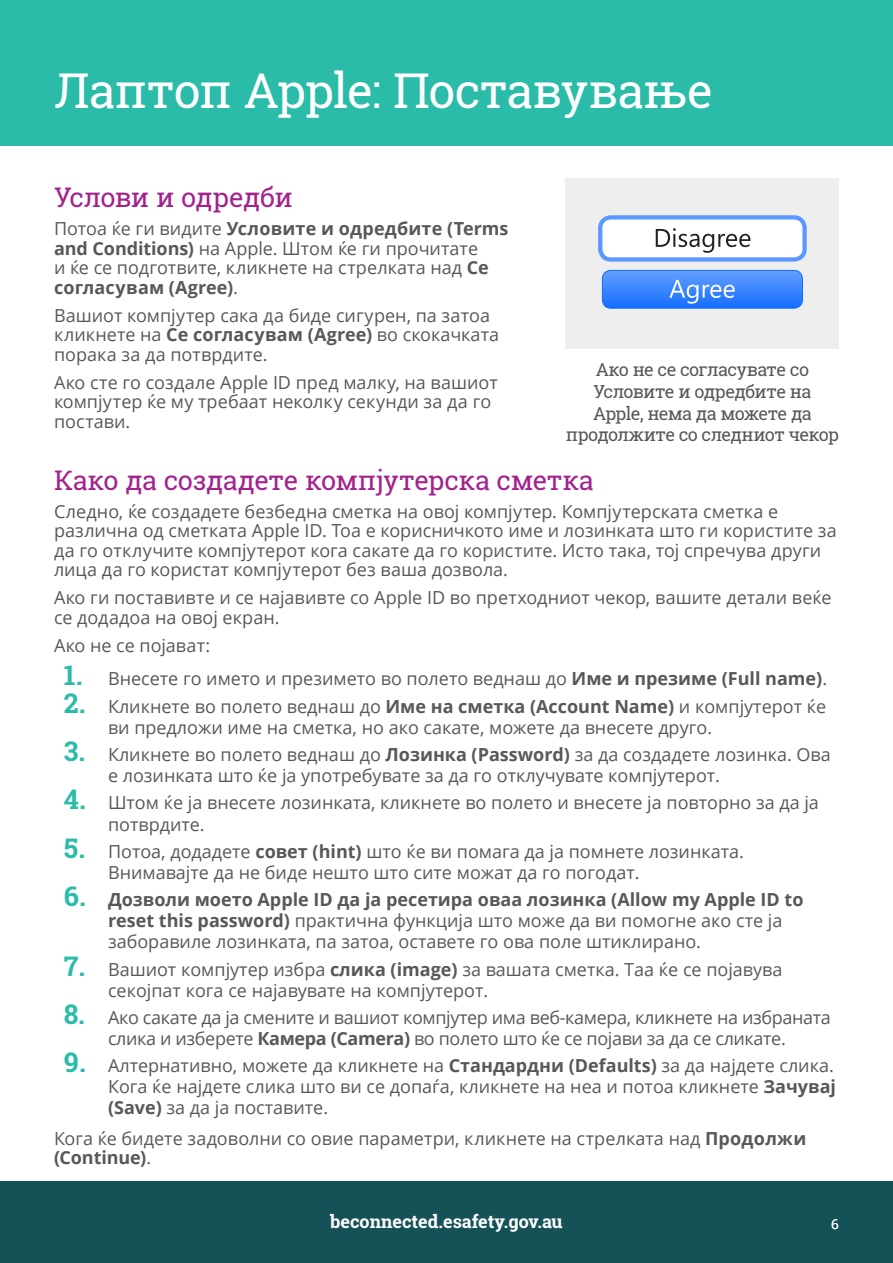
<style>
.page{position:relative;width:893px;height:1263px;background:#fff}
.page>*{position:absolute;margin:0;border:0;box-sizing:border-box;transform-origin:0 0}
.t1{font:48px "Roboto Slab";letter-spacing:-.015em;color:#fff}
.t2{font:27px "Roboto Slab";letter-spacing:-.015em;color:#a3228e}
.t3{font:18px/19.5px "Open Sans";color:#57585a}
.t4{font:18px/21px "Open Sans";letter-spacing:-.02em;color:#57585a;text-align:center}
.t5{font:18px/21.6px "Roboto Slab";letter-spacing:-.035em;color:#57585a;text-align:center}
.t6{font:700 18px "Roboto Slab";color:#fff}
.t7{font:13.5px "Open Sans";color:#fff}
.s1{font-weight:700}
.s2{font-family:"Roboto Slab";font-weight:700;font-size:27px;color:#2abca8}
</style>
<div class="page">
<div style="left:0;top:1181px;width:893px;height:82px;background:#155257"></div>
<div style="left:0;top:0;width:893px;height:145px;background:#2abca8"></div>
<div style="left:566px;top:179px;width:273px;height:170px;background:#eee"></div>
<div style="left:600px;top:217px;width:205px;height:42px;background:#fff;border-radius:11px"></div>
<div style="left:598px;top:215px;width:209px;height:47px;border:4px solid #5a98ff;border-radius:11px"></div>
<div style="left:602px;top:270px;width:201px;height:39px;border:1px solid #136cff;border-radius:9px"></div>
<svg style="left:656px;top:228px;width:94px;height:25px"></svg>
<svg style="left:602px;top:270px;width:200px;height:38px;background:#458bfe"></svg>
<h1 class="t1" style="left:54px;top:58px;width:660px">Лаптоп Apple: Поставување</h1>
<h2 class="t2" style="left:54px;top:179px;width:240px">Услови и одредби</h2>
<p class="t3" style="left:54px;top:218px;width:456px">Потоа ќе ги видите <span class="s1">Условите и одредбите (Terms and Conditions)</span> на Apple. Штом ќе ги прочитате<br>и ќе се подготвите, кликнете на стрелката над <span class="s1">Се согласувам (Agree)</span>.</p>
<p class="t3" style="left:54px;top:305px;width:447px">Вашиот компјутер сака да биде сигурен, па затоа кликнете на <span class="s1">Се согласувам (Agree)</span> во скокачката порака за да потврдите.</p>
<p class="t3" style="left:54px;top:372px;width:445px">Ако сте го создале Apple ID пред малку, на вашиот компјутер ќе му требаат неколку секунди за да го постави.</p>
<p class="t5" style="left:566px;top:359px;width:275px">Ако не се согласувате со<br>Условите и одредбите на<br>Apple, нема да можете да продолжите со следниот чекор</p>
<h2 class="t2" style="left:54px;top:461px;width:541px">Како да создадете компјутерска сметка</h2>
<p class="t3" style="left:54px;top:501px;width:784px">Следно, ќе создадете безбедна сметка на овој компјутер. Компјутерската сметка е различна од сметката Apple ID. Тоа е корисничкото име и лозинката што ги користите за да го отклучите компјутерот кога сакате да го користите. Исто така, тој спречува други лица да го користат компјутерот без ваша дозвола.</p>
<p class="t3" style="left:54px;top:587px;width:779px">Ако ги поставивте и се најавивте со Apple ID во претходниот чекор, вашите детали веќе се додадоа на овој екран.</p>
<p class="t3" style="left:54px;top:635px;width:158px">Ако не се појават:</p>
<p class="t3" style="left:64px;top:669px;width:765px"><span class="s2">1.</span> Внесете го името и презимето во полето веднаш до <span class="s1">Име и презиме (Full name)</span>.</p>
<p class="t3" style="left:108px;top:695px;width:720px;line-height:21px;text-indent:-44px"><span class="s2">2.</span> Кликнете во полето веднаш до <span class="s1">Име на сметка (Account Name)</span> и компјутерот ќе ви предложи име на сметка, но ако сакате, можете да внесете друго.</p>
<p class="t3" style="left:108px;top:744px;width:724px;line-height:21px;text-indent:-44px"><span class="s2">3.</span> Кликнете во полето веднаш до <span class="s1">Лозинка (Password)</span> за да создадете лозинка. Ова е лозинката што ќе ја употребувате за да го отклучувате компјутерот.</p>
<p class="t3" style="left:108px;top:792px;width:712px;line-height:21px;text-indent:-44px"><span class="s2">4.</span> Штом ќе ја внесете лозинката, кликнете во полето и внесете ја повторно за да ја потврдите.</p>
<p class="t3" style="left:108px;top:840px;width:637px;line-height:21px;text-indent:-44px"><span class="s2">5.</span> Потоа, додадете <span class="s1">совет (hint)</span> што ќе ви помага да ја помнете лозинката.<br>Внимавајте да не биде нешто што сите можат да го погодат.</p>
<p class="t3" style="left:108px;top:889px;width:697px;line-height:21px;text-indent:-44px"><span class="s2">6.</span> <span class="s1">Дозволи моето Apple ID да ја ресетира оваа лозинка (Allow my Apple ID to reset this password)</span> практична функција што може да ви помогне ако сте ја заборавиле лозинката, па затоа, оставете го ова поле штиклирано.</p>
<p class="t3" style="left:108px;top:958px;width:676px;line-height:21px;text-indent:-44px"><span class="s2">7.</span> Вашиот компјутер избра <span class="s1">слика (image)</span> за вашата сметка. Таа ќе се појавува секојпат кога се најавувате на компјутерот.</p>
<p class="t4" style="left:64px;top:1006px;width:768px"><span class="s2">8.</span> Ако сакате да ја смените и вашиот компјутер има веб-камера, кликнете на избраната слика и изберете <span class="s1">Камера (Camera)</span> во полето што ќе се појави за да се сликате.</p>
<p class="t3" style="left:108px;top:1055px;width:729px;line-height:21px;text-align:justify;text-indent:-44px"><span class="s2">9.</span> Алтернативно, можете да кликнете на <span class="s1">Стандардни (Defaults)</span> за да најдете слика.<br>Кога ќе најдете слика што ви се допаѓа, кликнете на неа и потоа кликнете <span class="s1">Зачувај (Save)</span> за да ја поставите.</p>
<p class="t3" style="left:54px;top:1128px;width:754px">Кога ќе бидете задоволни со овие параметри, кликнете на стрелката над <span class="s1">Продолжи (Continue)</span>.</p>
<p class="t6" style="left:330px;top:1209px;width:234px">beconnected.esafety.gov.au</p>
<p class="t7" style="left:831px;top:1214px;width:9px">6</p>
</div>
